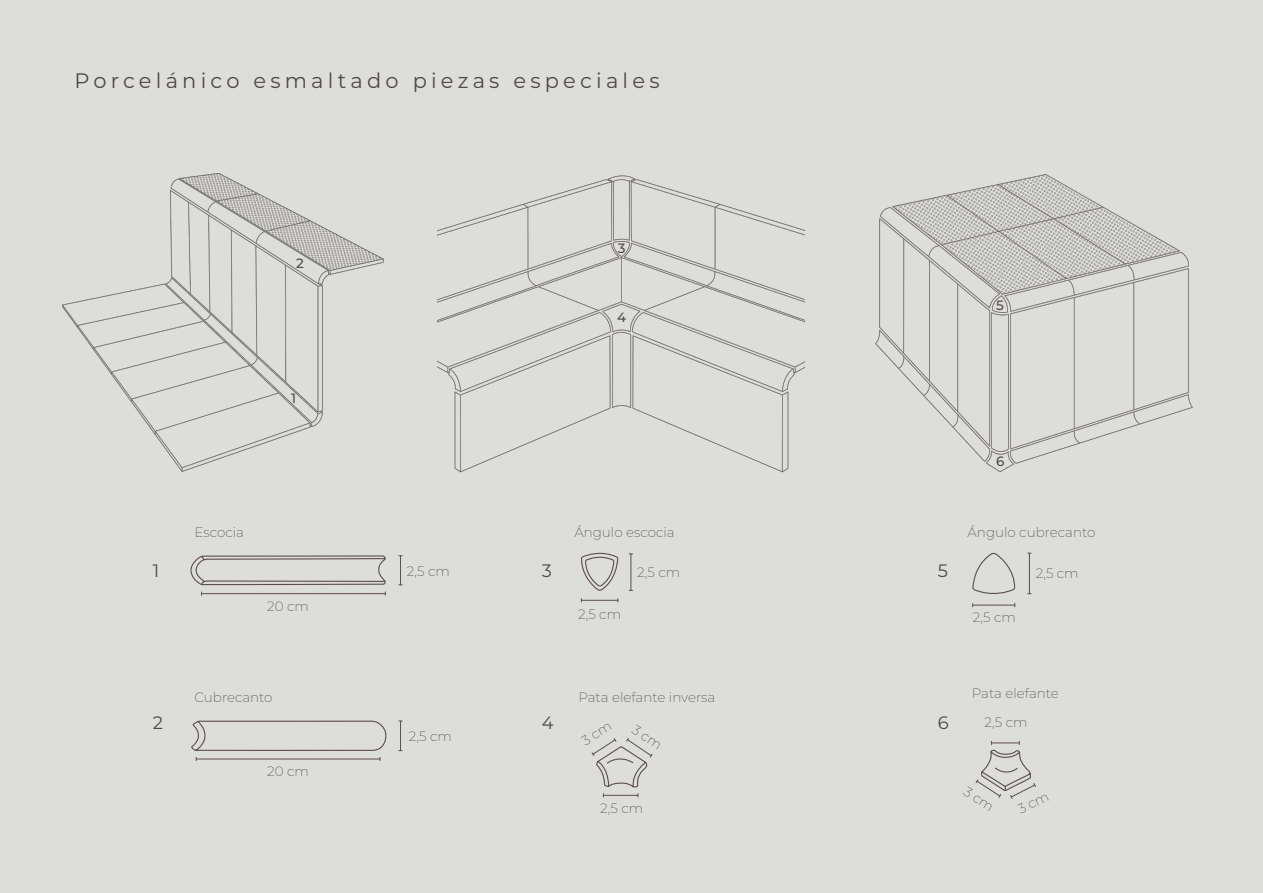
<style>
.page{position:relative;width:1263px;height:893px;background:#ddddda}
.page>*{position:absolute;margin:0;border:0;box-sizing:border-box;transform-origin:0 0}
.t1{font:21px "Montserrat";letter-spacing:.2em;color:#514948}
.t2{font:18px "Montserrat";color:#514948}
.t3{font:200 13.5px "Montserrat";color:#514948}
.t4{font:500 13.5px "Montserrat";color:#514948}
</style>
<div class="page">
<img style="left:62px;top:173px;width:322px;height:299px">
<img style="left:437px;top:175px;width:367px;height:298px">
<img style="left:875px;top:174px;width:318px;height:299px">
<svg style="left:190px;top:555px;width:196px;height:40px"></svg>
<svg style="left:399px;top:555px;width:3px;height:30px"></svg>
<svg style="left:972px;top:552px;width:44px;height:42px"></svg>
<hr style="left:1029px;top:553px;width:1px;height:41px;background:#5c4f4d">
<hr style="left:973px;top:605px;width:42px;height:1px;background:#5c4f4d">
<svg style="left:581px;top:552px;width:38px;height:39px"></svg>
<hr style="left:581px;top:600px;width:37px;height:1px;background:#5c4f4d">
<hr style="left:630px;top:554px;width:1px;height:36px;background:#5c4f4d">
<svg style="left:191px;top:720px;width:196px;height:41px"></svg>
<hr style="left:400px;top:721px;width:1px;height:30px;background:#5c4f4d">
<svg style="left:591px;top:738px;width:62px;height:59px"></svg>
<svg style="left:975px;top:741px;width:61px;height:58px"></svg>
<p class="t1" style="left:74px;top:66px;width:587px">Porcelánico esmaltado piezas especiales</p>
<p class="t4" style="left:296px;top:254px;width:9px">2</p>
<p class="t4" style="left:291px;top:389px;width:6px">1</p>
<p class="t2" style="left:153px;top:559px;width:8px">1</p>
<p class="t2" style="left:153px;top:710px;width:12px">2</p>
<p class="t3" style="left:195px;top:523px;width:51px">Escocia</p>
<p class="t3" style="left:267px;top:597px;width:43px">20 cm</p>
<p class="t3" style="left:195px;top:688px;width:80px">Cubrecanto</p>
<p class="t3" style="left:267px;top:762px;width:43px">20 cm</p>
<p class="t3" style="left:407px;top:562px;width:44px">2,5 cm</p>
<p class="t3" style="left:409px;top:727px;width:44px">2,5 cm</p>
<p class="t4" style="left:618px;top:239px;width:9px">3</p>
<p class="t4" style="left:617px;top:308px;width:11px">4</p>
<p class="t2" style="left:542px;top:559px;width:12px">3</p>
<p class="t3" style="left:574px;top:523px;width:102px">Ángulo escocia</p>
<p class="t3" style="left:578px;top:605px;width:44px">2,5 cm</p>
<p class="t3" style="left:637px;top:564px;width:44px">2,5 cm</p>
<p class="t2" style="left:542px;top:710px;width:13px">4</p>
<p class="t3" style="left:578px;top:688px;width:138px">Pata elefante inversa</p>
<p class="t3" style="left:600px;top:799px;width:44px">2,5 cm</p>
<p class="t4" style="left:996px;top:296px;width:9px">5</p>
<p class="t4" style="left:996px;top:452px;width:10px">6</p>
<p class="t2" style="left:938px;top:559px;width:12px">5</p>
<p class="t3" style="left:967px;top:523px;width:129px">Ángulo cubrecanto</p>
<p class="t3" style="left:973px;top:609px;width:44px">2,5 cm</p>
<p class="t3" style="left:1036px;top:564px;width:44px">2,5 cm</p>
<p class="t2" style="left:938px;top:710px;width:12px">6</p>
<p class="t3" style="left:972px;top:684px;width:89px">Pata elefante</p>
<p class="t3" style="left:984px;top:713px;width:44px">2,5 cm</p>
</div>
